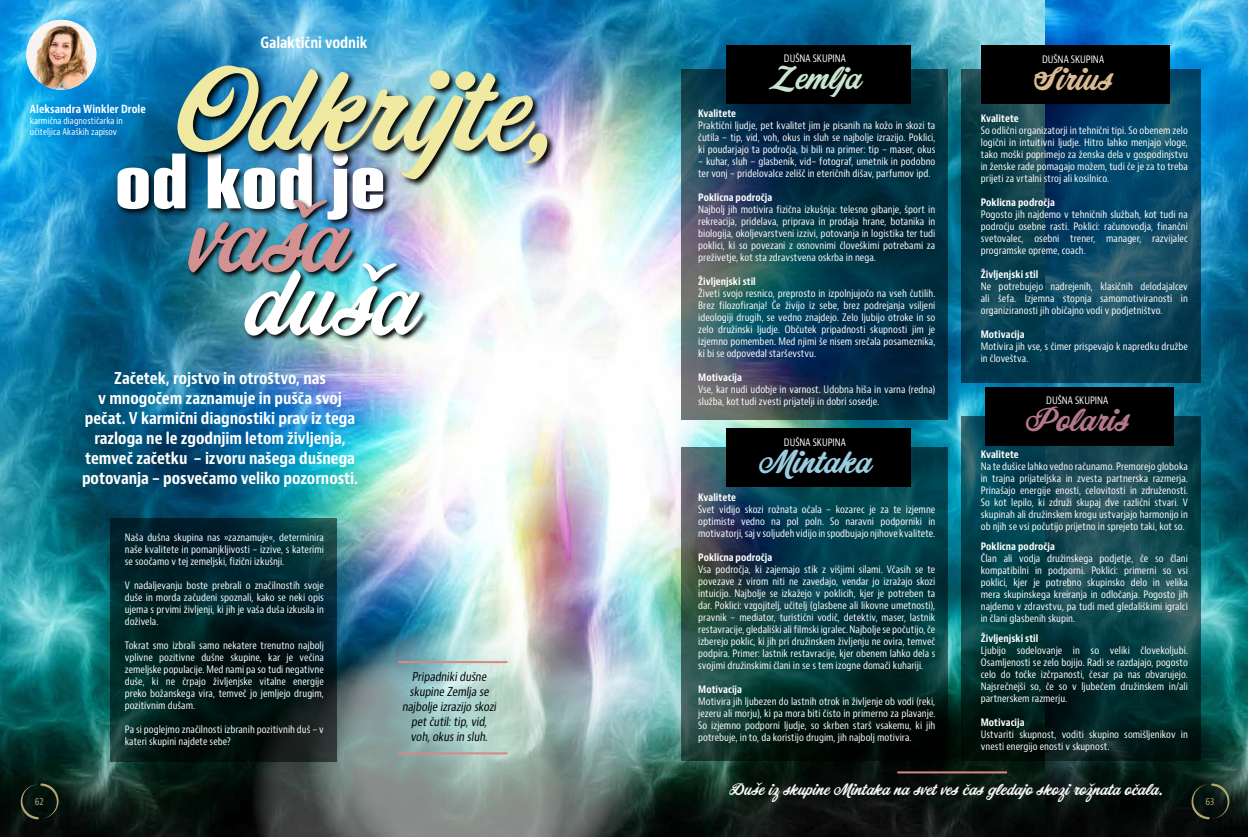
<style>
.page{position:relative;width:1248px;height:837px;background:#fff}
.page>*{position:absolute;margin:0;border:0;box-sizing:border-box;transform-origin:0 0}
.t1{font:108.1px "Corner Store JF";color:#f0e9a1}
.t2{font:86.7px "Corner Store JF";color:#d29292}
.t3{font:86.7px "Corner Store JF";color:#fff}
.t4{font:800 condensed 78.2px "Address Sans Pro";letter-spacing:-.02em;color:#fff}
.t5{font:30px "Corner Store JF";color:#9acde2}
.t6{font:30px "Corner Store JF";color:#b3788e}
.t7{font:30px "Corner Store JF";color:#c8e5cf}
.t8{font:30px "Corner Store JF";color:#dbbb92}
.t9{font:700 condensed 16px/20px "Bernino Sans";letter-spacing:-.005em;color:#fff;text-align:center}
.t10{font:15px "Corner Store JF";color:#fff}
.t11{font:700 condensed 15px "Bernino Sans";letter-spacing:-.005em;color:#fff}
.t12{font:condensed 12px/15px "Bernino Sans";letter-spacing:-.005em;color:#000;text-align:center}
.t13{font:700 condensed 11px "Bernino Sans";color:#fff}
.t14{font:condensed 10px/12px "Bernino Sans";color:#fff;text-align:justify}
.t15{font:700 condensed 10px "Bernino Sans";letter-spacing:.005em;color:#fff}
.t16{font:condensed 10px "Bernino Sans";color:#b5a46f}
.t17{font:condensed 9px/11px "Bernino Sans";letter-spacing:.005em;color:#fff}
</style>
<div class="page">
<img style="left:0;top:0;width:1045px;height:836px">
<img style="left:337px;top:612px;width:312px;height:224px">
<img style="left:337px;top:626px;width:284px;height:210px">
<svg style="left:251px;top:660px;width:313px;height:176px;background:#859794"></svg>
<img style="left:1045px;top:0;width:202px;height:836px">
<svg style="left:681px;top:69px;width:267px;height:350px;background:#153c4e"></svg>
<svg style="left:681px;top:447px;width:267px;height:314px;background:#0e393c"></svg>
<svg style="left:110px;top:518px;width:227px;height:243px;background:#032023"></svg>
<svg style="left:1191px;top:783px;width:38px;height:36px"></svg>
<svg style="left:21px;top:783px;width:38px;height:36px"></svg>
<img style="left:26px;top:20px;width:70px;height:70px;border-radius:35px">
<svg style="left:115px;top:148px;width:276px;height:80px;background:#16425c"></svg>
<img style="left:176px;top:64px;width:380px;height:124px">
<img style="left:187px;top:198px;width:172px;height:81px">
<img style="left:243px;top:261px;width:186px;height:82px">
<div style="left:726px;top:45px;width:184px;height:59px;background:#000"></div>
<div style="left:726px;top:428px;width:184px;height:58px;background:#000"></div>
<svg style="left:961px;top:69px;width:239px;height:314px;background:#0a435a"></svg>
<svg style="left:961px;top:416px;width:239px;height:345px;background:#0b3a40"></svg>
<div style="left:980px;top:45px;width:189px;height:59px;background:#000"></div>
<div style="left:984px;top:387px;width:189px;height:58px;background:#000"></div>
<hr style="left:897px;top:771px;width:109px;height:2px;background:#d78a84">
<hr style="left:398px;top:660px;width:109px;height:2px;background:#d78a84">
<hr style="left:398px;top:752px;width:109px;height:2px;background:#d78a84">
<h3 class="t11" style="left:260px;top:33px;width:109px">Galaktični vodnik</h3>
<p class="t14" style="left:783px;top:53px;width:63px">DUŠNA SKUPINA</p>
<h3 class="t7" style="left:768px;top:56px;width:94px">Zemlja</h3>
<p class="t14" style="left:1041px;top:53px;width:63px">DUŠNA SKUPINA</p>
<h3 class="t8" style="left:1033px;top:57px;width:80px">Sirius</h3>
<h1 class="t1" style="left:176px;top:31px;width:380px">Odkrijte,</h1>
<h2 class="t2" style="left:187px;top:176px;width:161px">vaša</h2>
<p class="t13" style="left:30px;top:102px;width:117px">Aleksandra Winkler Drole</p>
<p class="t17" style="left:30px;top:115px;width:94px">karmična diagnostičarka in učiteljica Akaških zapisov</p>
<p class="t15" style="left:698px;top:107px;width:39px">Kvalitete</p>
<p class="t14" style="left:698px;top:119px;width:239px">Praktični ljudje, pet kvalitet jim je pisanih na kožo in skozi ta čutila – tip, vid, voh, okus in sluh se najbolje izrazijo. Poklici, ki poudarjajo ta področja, bi bili na primer: tip – maser, okus</p>
<p class="t14" style="left:698px;top:155px;width:239px">– kuhar, sluh – glasbenik, vid– fotograf, umetnik in podobno ter vonj – pridelovalce zelišč in eteričnih dišav, parfumov ipd.</p>
<p class="t15" style="left:698px;top:191px;width:76px">Poklicna področja</p>
<p class="t14" style="left:698px;top:203px;width:239px">Najbolj jih motivira fizična izkušnja: telesno gibanje, šport in rekreacija, pridelava, priprava in prodaja hrane, botanika in biologija, okoljevarstveni izzivi, potovanja in logistika ter tudi poklici, ki so povezani z osnovnimi človeškimi potrebami za preživetje, kot sta zdravstvena oskrba in nega.</p>
<p class="t15" style="left:698px;top:275px;width:59px">Življenjski stil</p>
<p class="t14" style="left:698px;top:287px;width:239px">Živeti svojo resnico, preprosto in izpolnjujočo na vseh čutilih.<br>Brez filozofiranja! Če živijo iz sebe, brez podrejanja vsiljeni ideologiji drugih, se vedno znajdejo. Zelo ljubijo otroke in so zelo družinski ljudje. Občutek pripadnosti skupnosti jim je izjemno pomemben. Med njimi še nisem srečala posameznika, ki bi se odpovedal starševstvu.</p>
<p class="t15" style="left:698px;top:371px;width:45px">Motivacija</p>
<p class="t14" style="left:698px;top:383px;width:239px">Vse, kar nudi udobje in varnost. Udobna hiša in varna (redna) služba, kot tudi zvesti prijatelji in dobri sosedje.</p>
<p class="t15" style="left:980px;top:112px;width:39px">Kvalitete</p>
<p class="t14" style="left:980px;top:124px;width:209px">So odlični organizatorji in tehnični tipi. So obenem zelo logični in intuitivni ljudje. Hitro lahko menjajo vloge, tako moški poprimejo za ženska dela v gospodinjstvu in ženske rade pomagajo možem, tudi če je za to treba prijeti za vrtalni stroj ali kosilnico.</p>
<p class="t15" style="left:980px;top:196px;width:76px">Poklicna področja</p>
<p class="t14" style="left:980px;top:208px;width:209px">Pogosto jih najdemo v tehničnih službah, kot tudi na področju osebne rasti. Poklici: računovodja, finančni svetovalec, osebni trener, manager, razvijalec programske opreme, coach.</p>
<p class="t15" style="left:980px;top:268px;width:59px">Življenjski stil</p>
<p class="t14" style="left:980px;top:280px;width:208px">Ne potrebujejo nadrejenih, klasičnih delodajalcev ali šefa. Izjemna stopnja samomotiviranosti in organiziranosti jih običajno vodi v podjetništvo.</p>
<p class="t15" style="left:980px;top:328px;width:45px">Motivacija</p>
<p class="t14" style="left:980px;top:340px;width:209px">Motivira jih vse, s čimer prispevajo k napredku družbe in človeštva.</p>
<h3 class="t4" style="left:114px;top:135px;width:274px">od kod je</h3>
<h2 class="t3" style="left:244px;top:239px;width:174px">duša</h2>
<h3 class="t9" style="left:82px;top:368px;width:277px">Začetek, rojstvo in otroštvo, nas<br>v mnogočem zaznamuje in pušča svoj pečat. V karmični diagnostiki prav iz tega razloga ne le zgodnjim letom življenja, temveč začetku – izvoru našega dušnega potovanja – posvečamo veliko pozornosti.</h3>
<p class="t14" style="left:1046px;top:395px;width:63px">DUŠNA SKUPINA</p>
<h3 class="t6" style="left:1025px;top:398px;width:105px">Polaris</h3>
<p class="t14" style="left:783px;top:436px;width:63px">DUŠNA SKUPINA</p>
<h3 class="t5" style="left:758px;top:439px;width:114px">Mintaka</h3>
<p class="t15" style="left:980px;top:448px;width:39px">Kvalitete</p>
<p class="t14" style="left:980px;top:460px;width:209px">Na te dušice lahko vedno računamo. Premorejo globoka in trajna prijateljska in zvesta partnerska razmerja.<br>Prinašajo energije enosti, celovitosti in združenosti.<br>So kot lepilo, ki združi skupaj dve različni stvari. V skupinah ali družinskem krogu ustvarjajo harmonijo in ob njih se vsi počutijo prijetno in sprejeto taki, kot so.</p>
<p class="t15" style="left:980px;top:540px;width:76px">Poklicna področja</p>
<p class="t14" style="left:980px;top:552px;width:209px">Član ali vodja družinskega podjetje, če so člani kompatibilni in podporni. Poklici: primerni so vsi poklici, kjer je potrebno skupinsko delo in velika mera skupinskega kreiranja in odločanja. Pogosto jih najdemo v zdravstvu, pa tudi med gledališkimi igralci in člani glasbenih skupin.</p>
<p class="t15" style="left:980px;top:632px;width:59px">Življenjski stil</p>
<p class="t14" style="left:980px;top:644px;width:209px">Ljubijo sodelovanje in so veliki človekoljubi.<br>Osamljenosti se zelo bojijo. Radi se razdajajo, pogosto celo do točke izčrpanosti, česar pa nas obvarujejo.<br>Najsrečnejši so, če so v ljubečem družinskem in/ali partnerskem razmerju.</p>
<p class="t15" style="left:980px;top:716px;width:45px">Motivacija</p>
<p class="t14" style="left:980px;top:728px;width:208px">Ustvariti skupnost, voditi skupino somišljenikov in vnesti energijo enosti v skupnost.</p>
<p class="t15" style="left:698px;top:491px;width:39px">Kvalitete</p>
<p class="t14" style="left:698px;top:503px;width:239px">Svet vidijo skozi rožnata očala – kozarec je za te izjemne optimiste vedno na pol poln. So naravni podporniki in motivatorji, saj v soljudeh vidijo in spodbujajo njihove kvalitete.</p>
<p class="t15" style="left:698px;top:551px;width:76px">Poklicna področja</p>
<p class="t14" style="left:698px;top:563px;width:239px">Vsa področja, ki zajemajo stik z višjimi silami. Včasih se te povezave z virom niti ne zavedajo, vendar jo izražajo skozi intuicijo. Najbolje se izkažejo v poklicih, kjer je potreben ta dar. Poklici: vzgojitelj, učitelj (glasbene ali likovne umetnosti), pravnik – mediator, turistični vodič, detektiv, maser, lastnik restavracije, gledališki ali filmski igralec. Najbolje se počutijo, če izberejo poklic, ki jih pri družinskem življenju ne ovira, temveč podpira. Primer: lastnik restavracije, kjer obenem lahko dela s svojimi družinskimi člani in se s tem izogne domači kuhariji.</p>
<p class="t15" style="left:698px;top:683px;width:45px">Motivacija</p>
<p class="t14" style="left:698px;top:695px;width:239px">Motivira jih ljubezen do lastnih otrok in življenje ob vodi (reki, jezeru ali morju), ki pa mora biti čisto in primerno za plavanje.<br>So izjemno podporni ljudje, so skrben starš vsakemu, ki jih potrebuje, in to, da koristijo drugim, jih najbolj motivira.</p>
<h3 class="t10" style="left:729px;top:778px;width:435px">Duše iz skupine Mintaka na svet ves čas gledajo skozi rožnata očala.</h3>
<p class="t14" style="left:125px;top:531px;width:201px">Naša dušna skupina nas »zaznamuje«, determinira naše kvalitete in pomanjkljivosti – izzive, s katerimi se soočamo v tej zemeljski, fizični izkušnji.</p>
<p class="t14" style="left:125px;top:579px;width:201px">V nadaljevanju boste prebrali o značilnostih svoje duše in morda začudeni spoznali, kako se neki opis ujema s prvimi življenji, ki jih je vaša duša izkusila in doživela.</p>
<p class="t14" style="left:125px;top:639px;width:201px">Tokrat smo izbrali samo nekatere trenutno najbolj vplivne pozitivne dušne skupine, kar je večina zemeljske populacije. Med nami pa so tudi negativne duše, ki ne črpajo življenjske vitalne energije preko božanskega vira, temveč jo jemljejo drugim, pozitivnim dušam.</p>
<p class="t14" style="left:125px;top:723px;width:200px">Pa si poglejmo značilnosti izbranih pozitivnih duš – v kateri skupini najdete sebe?</p>
<p class="t12" style="left:402px;top:669px;width:98px">Pripadnikidušne skupine Zemlja se najbolje izrazijo skozi pet čutil:tip,vid, voh,okus in sluh.</p>
<p class="t16" style="left:35px;top:794px;width:10px">62</p>
<p class="t16" style="left:1205px;top:794px;width:10px">63</p>
</div>
